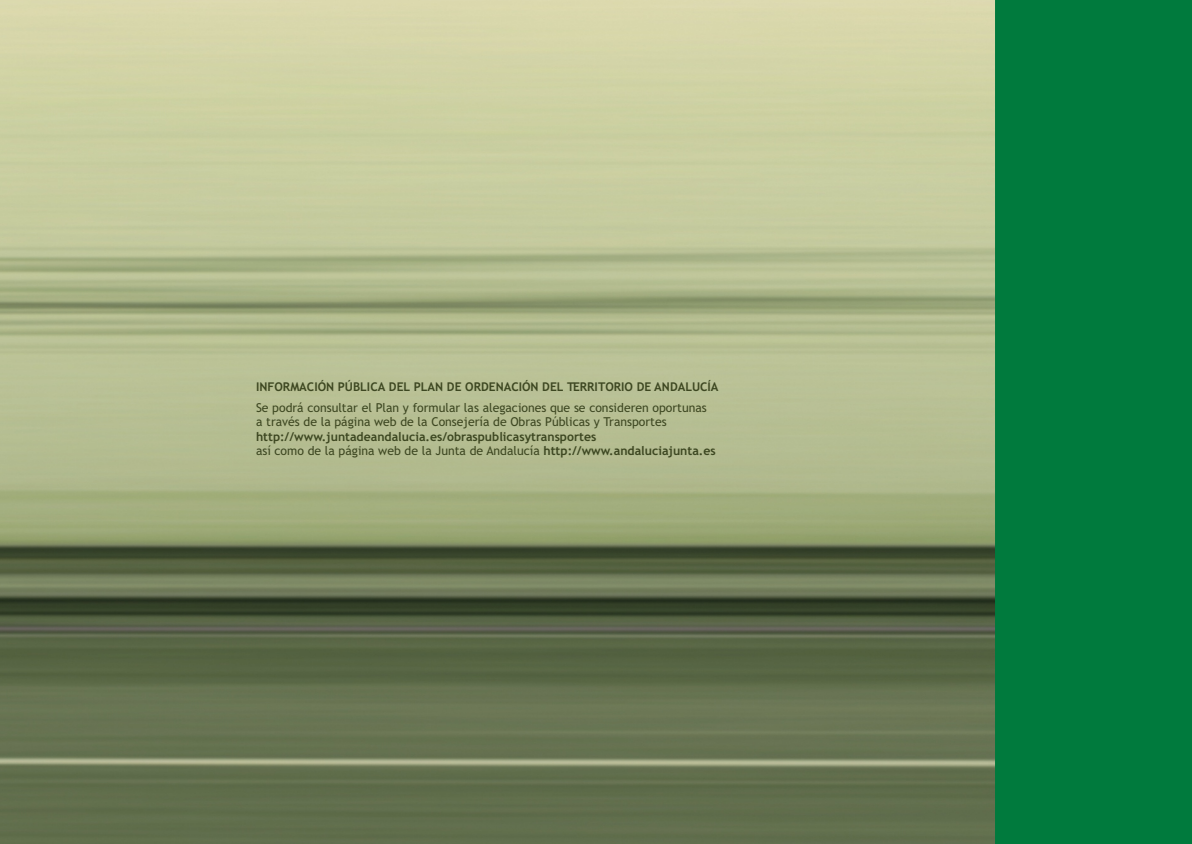
<style>
.page{position:relative;width:1192px;height:844px;background:#fff}
.page>*{position:absolute;margin:0;border:0;box-sizing:border-box;transform-origin:0 0}
.t1{font:12.25px/14.2px "Trebuchet MS";color:#3d4721}
.t2{font:700 12.25px/14.2px "Trebuchet MS";color:#3d4721}
.t3{font:700 12.08px "Trebuchet MS";color:#3d4721}
.s1{font-weight:400}
</style>
<div class="page">
<img style="left:0;top:0;width:995px;height:844px">
<div style="left:995px;top:0;width:197px;height:844px;background:#007a3d"></div>
<p class="t3" style="left:256px;top:382px;width:464px">INFORMACIÓN PÚBLICA DEL PLAN DE ORDENACIÓN DEL TERRITORIO DE ANDALUCÍA</p>
<p class="t1" style="left:256px;top:402px;width:452px">Se podrá consultar el Plan y formular las alegaciones que se consideren oportunas a través de la página web de la Consejería de Obras Públicas y Transportes</p>
<p class="t2" style="left:256px;top:430px;width:461px">http://www.juntadeandalucia.es/obraspublicasytransportes<br><span class="s1">así como de la página web de la Junta de Andalucía</span> http://www.andaluciajunta.es</p>
</div>
